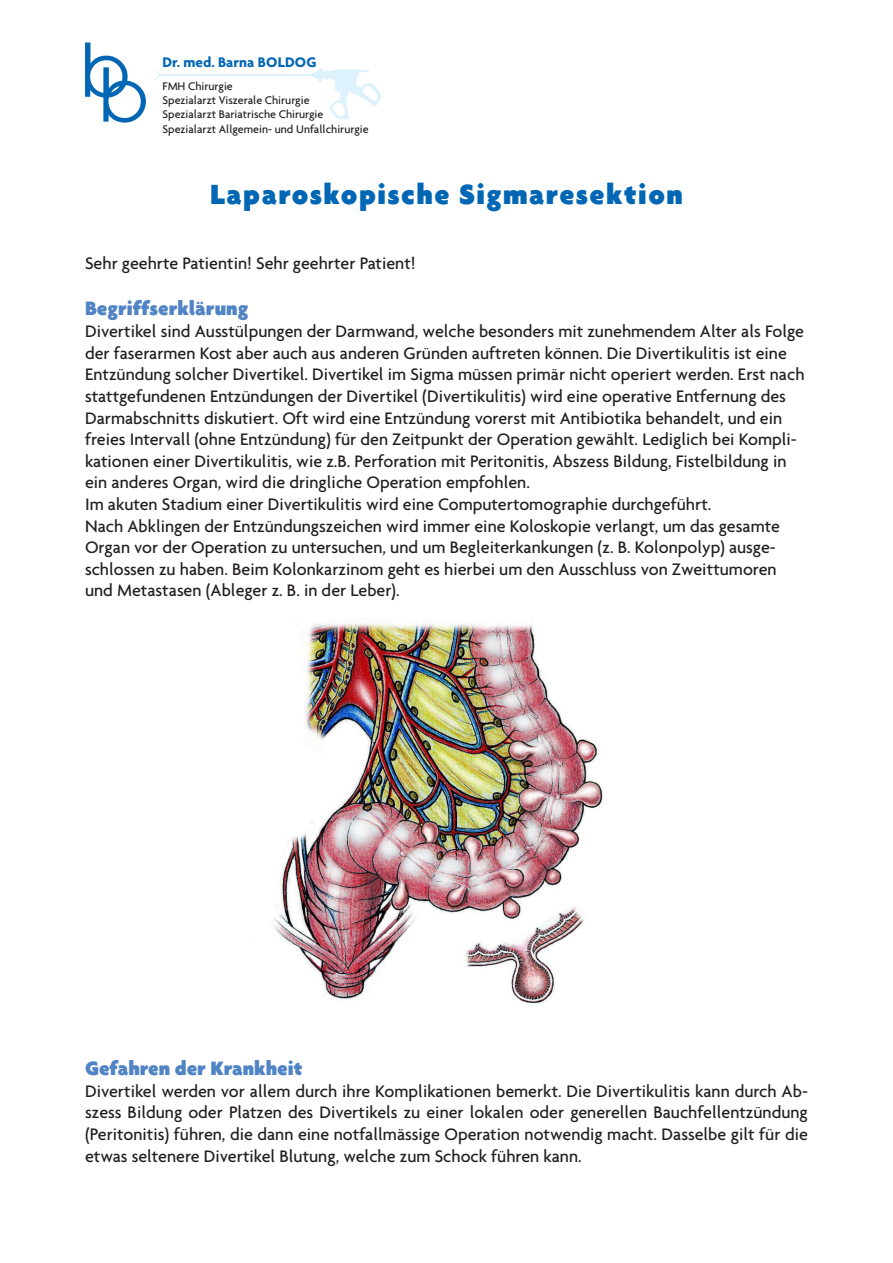
<style>
.page{position:relative;width:893px;height:1263px;background:#fff}
.page>*{position:absolute;margin:0;border:0;box-sizing:border-box;transform-origin:0 0}
.t1{font:900 30px "Agenda";letter-spacing:.05em;color:#0166b3}
.t2{font:900 21px "Agenda";color:#5084c4}
.t3{font:500 18px/21.6px "Agenda";color:#231f20}
.t4{font:700 15px "Agenda";color:#0166b3}
.t5{font:500 12px "Agenda";color:#231f20}
</style>
<div class="page">
<svg style="left:156px;top:68px;width:226px;height:51px"></svg>
<svg style="left:85px;top:43px;width:61px;height:80px"></svg>
<img style="left:274px;top:623px;width:329px;height:381px">
<p class="t4" style="left:162px;top:53px;width:156px">Dr. med. Barna BOLDOG</p>
<p class="t5" style="left:162px;top:78px;width:72px">FMH Chirurgie</p>
<p class="t5" style="left:162px;top:93px;width:149px">Spezialarzt Viszerale Chirurgie</p>
<p class="t5" style="left:162px;top:107px;width:162px">Spezialarzt Bariatrische Chirurgie</p>
<p class="t5" style="left:162px;top:122px;width:208px">Spezialarzt Allgemein- und Unfallchirurgie</p>
<p class="t1" style="left:210px;top:176px;width:474px">Laparoskopische Sigmaresektion</p>
<p class="t3" style="left:85px;top:252px;width:332px">Sehr geehrte Patientin! Sehr geehrter Patient!</p>
<p class="t2" style="left:85px;top:296px;width:165px">Begriffserklärung</p>
<p class="t3" style="left:85px;top:320px;width:721px">Divertikel sind Ausstülpungen der Darmwand, welche besonders mit zunehmendem Alter als Folge der faserarmen Kost aber auch aus anderen Gründen auftreten können. Die Divertikulitis ist eine Entzündung solcher Divertikel. Divertikel im Sigma müssen primär nicht operiert werden. Erst nach stattgefundenen Entzündungen der Divertikel (Divertikulitis) wird eine operative Entfernung des Darmabschnitts diskutiert. Oft wird eine Entzündung vorerst mit Antibiotika behandelt, und ein freies Intervall (ohne Entzündung) für den Zeitpunkt der Operation gewählt. Lediglich bei Kompli&shy;kationen einer Divertikulitis, wie z.B. Perforation mit Peritonitis, Abszess Bildung, Fistelbildung in ein anderes Organ, wird die dringliche Operation empfohlen.</p>
<p class="t3" style="left:85px;top:493px;width:628px">Im akuten Stadium einer Divertikulitis wird eine Computertomographie durchgeführt.</p>
<p class="t3" style="left:85px;top:514px;width:696px">Nach Abklingen der Entzündungszeichen wird immer eine Koloskopie verlangt, um das gesamte Organ vor der Operation zu untersuchen, und um Begleiterkankungen (z. B. Kolonpolyp) ausge&shy;schlossen zu haben. Beim Kolonkarzinom geht es hierbei um den Ausschluss von Zweittumoren und Metastasen (Ableger z. B. in der Leber).</p>
<p class="t2" style="left:85px;top:1055px;width:219px">Gefahren der Krankheit</p>
<p class="t3" style="left:85px;top:1080px;width:724px;text-align:justify">Divertikel werden vor allem durch ihre Komplikationen bemerkt. Die Divertikulitis kann durch Ab&shy;szess Bildung oder Platzen des Divertikels zu einer lokalen oder generellen Bauchfellentzündung (Peritonitis) führen, die dann eine notfallmässige Operation notwendig macht. Dasselbe gilt für die etwas seltenere Divertikel Blutung, welche zum Schock führen kann.</p>
</div>
